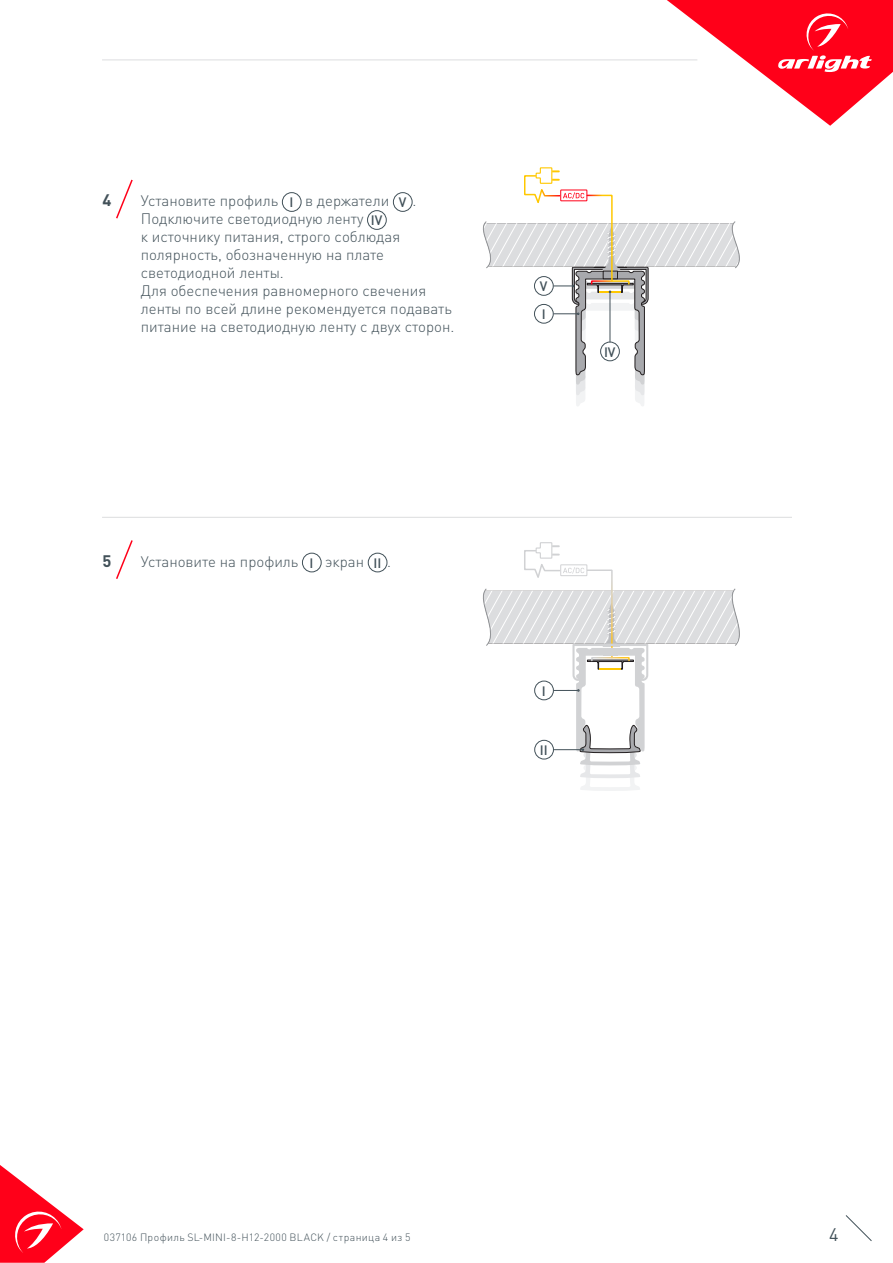
<style>
.page{position:relative;width:893px;height:1263px;background:#fff}
.page>*{position:absolute;margin:0;border:0;box-sizing:border-box;transform-origin:0 0}
.t1{font:18px "DIN Pro";color:#425159}
.t2{font:700 16.5px "DIN Pro";color:#425159}
.t3{font:300 15px/18px "DIN Pro";color:#425159}
.t4{font:500 13.5px "DIN Pro";color:#425159}
.t5{font:300 10.5px "DIN Pro";letter-spacing:.03em;color:#425159}
</style>
<div class="page">
<svg style="left:0;top:1165px;width:84px;height:98px"></svg>
<svg style="left:845px;top:1215px;width:27px;height:26px"></svg>
<svg style="left:667px;top:0;width:226px;height:126px"></svg>
<hr style="left:102px;top:60px;width:595px;height:1px;background:#dcdddf">
<hr style="left:102px;top:517px;width:690px;height:1px;background:#dcdddf">
<div style="left:282px;top:192px;width:19px;height:20px;border:1px solid #425159;border-radius:50%"></div>
<div style="left:393px;top:192px;width:19px;height:20px;border:1px solid #425159;border-radius:50%"></div>
<div style="left:367px;top:210px;width:19px;height:20px;border:1px solid #425159;border-radius:50%"></div>
<div style="left:302px;top:553px;width:19px;height:19px;border:1px solid #425159;border-radius:50%"></div>
<div style="left:368px;top:553px;width:19px;height:19px;border:1px solid #425159;border-radius:50%"></div>
<svg style="left:116px;top:179px;width:17px;height:40px"></svg>
<svg style="left:116px;top:540px;width:17px;height:39px"></svg>
<svg style="left:483px;top:167px;width:257px;height:239px"></svg>
<svg style="left:483px;top:542px;width:257px;height:249px"></svg>
<p class="t2" style="left:103px;top:189px;width:10px">4</p>
<p class="t3" style="left:141px;top:191px;width:139px">Установите профиль</p>
<p class="t4" style="left:290px;top:193px;width:5px">I</p>
<p class="t3" style="left:305px;top:191px;width:86px">в держатели</p>
<p class="t4" style="left:399px;top:193px;width:9px">V</p>
<p class="t3" style="left:412px;top:191px;width:5px">.</p>
<p class="t3" style="left:141px;top:209px;width:224px">Подключите светодиодную ленту</p>
<p class="t4" style="left:371px;top:211px;width:13px">IV</p>
<p class="t3" style="left:141px;top:227px;width:315px">к источнику питания, строго соблюдая полярность, обозначенную на плате светодиодной ленты.<br>Для обеспечения равномерного свечения ленты по всей длине рекомендуется подавать питание на светодиодную ленту с двух сторон.</p>
<p class="t2" style="left:103px;top:550px;width:10px">5</p>
<p class="t3" style="left:141px;top:552px;width:159px">Установите на профиль</p>
<p class="t4" style="left:310px;top:554px;width:5px">I</p>
<p class="t3" style="left:325px;top:552px;width:41px">экран</p>
<p class="t4" style="left:373px;top:554px;width:9px">II</p>
<p class="t3" style="left:387px;top:552px;width:5px">.</p>
<p class="t4" style="left:540px;top:277px;width:9px">V</p>
<p class="t4" style="left:542px;top:305px;width:5px">I</p>
<p class="t4" style="left:604px;top:342px;width:13px">IV</p>
<p class="t4" style="left:542px;top:681px;width:5px">I</p>
<p class="t4" style="left:540px;top:741px;width:9px">II</p>
<p class="t5" style="left:104px;top:1230px;width:308px">037106 Профиль SL-MINI-8-H12-2000 BLACK / страница 4 из 5</p>
<p class="t1" style="left:829px;top:1222px;width:11px">4</p>
</div>
